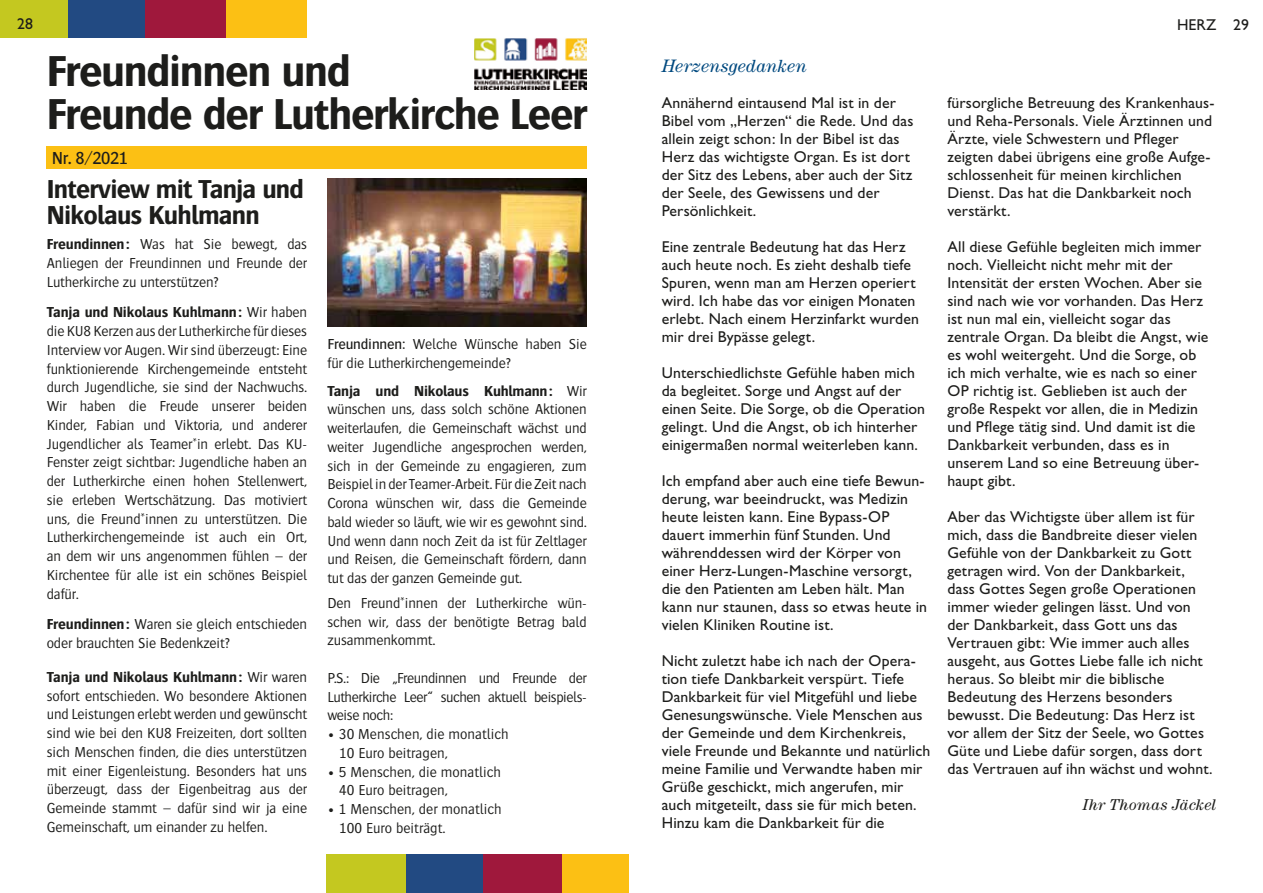
<style>
.page{position:relative;width:1263px;height:893px;background:#fff}
.page>*{position:absolute;margin:0;border:0;box-sizing:border-box;transform-origin:0 0}
.t1{font:700 45px/43.5px "Bosis Std";letter-spacing:-.03em;color:#1d1d1b}
.t2{font:700 27px/25.5px "Bosis Std";letter-spacing:-.03em;color:#1d1d1b}
.t3{font:italic 18px "Century";letter-spacing:.015em;color:#00497f}
.t4{font:18px "Bosis";letter-spacing:-.03em;color:#1d1d1b}
.t5{font:15.75px/18px "Gill Sans";letter-spacing:.01em;color:#1d1d1b}
.t6{font:italic 15.75px "Century";letter-spacing:.025em;color:#1d1d1b}
.t7{font:300 15px/18.8px "Bosis Std";letter-spacing:-.01em;color:#1d1d1b;text-align:justify}
.s1{font-weight:700}
.s2{font-family:"Bosis";font-weight:400}
</style>
<div class="page">
<img style="left:475px;top:38px;width:112px;height:52px">
<div style="left:66px;top:0;width:80px;height:38px;background:#224a82"></div>
<div style="left:0;top:0;width:67px;height:38px;background:#c4c820"></div>
<div style="left:146px;top:0;width:80px;height:38px;background:#9f183c"></div>
<div style="left:226px;top:0;width:80px;height:38px;background:#fcc014"></div>
<div style="left:404px;top:854px;width:79px;height:39px;background:#224a82"></div>
<div style="left:326px;top:854px;width:80px;height:39px;background:#c4c820"></div>
<div style="left:483px;top:854px;width:79px;height:39px;background:#9f183c"></div>
<div style="left:563px;top:854px;width:66px;height:39px;background:#fcc014"></div>
<div style="left:47px;top:146px;width:540px;height:23px;background:#fcc014"></div>
<img style="left:327px;top:179px;width:260px;height:148px">
<p class="t5" style="left:17px;top:14px;width:17px">28</p>
<p class="t5" style="left:1177px;top:15px;width:73px">HERZ 29</p>
<p class="t3" style="left:662px;top:56px;width:146px">Herzensgedanken</p>
<p class="t5" style="left:662px;top:94px;width:253px">Annähernd eintausend Mal ist in der Bibel vom „Herzen“ die Rede. Und das allein zeigt schon: In der Bibel ist das Herz das wichtigste Organ. Es ist dort der Sitz des Lebens, aber auch der Sitz der Seele, des Gewissens und der Persönlichkeit.</p>
<p class="t5" style="left:662px;top:238px;width:259px">Eine zentrale Bedeutung hat das Herz auch heute noch. Es zieht deshalb tiefe Spuren, wenn man am Herzen operiert wird. Ich habe das vor einigen Monaten erlebt. Nach einem Herzinfarkt wurden mir drei Bypässe gelegt.</p>
<p class="t5" style="left:662px;top:364px;width:265px">Unterschiedlichste Gefühle haben mich da begleitet. Sorge und Angst auf der einen Seite. Die Sorge, ob die Operation gelingt. Und die Angst, ob ich hinterher einigermaßen normal weiterleben kann.</p>
<p class="t5" style="left:662px;top:472px;width:267px">Ich empfand aber auch eine tiefe Bewun&shy;derung, war beeindruckt, was Medizin heute leisten kann. Eine Bypass-OP dauert immerhin fünf Stunden. Und währenddessen wird der Körper von einer Herz-Lungen-Maschine versorgt, die den Patienten am Leben hält. Man kann nur staunen, dass so etwas heute in vielen Kliniken Routine ist.</p>
<p class="t5" style="left:662px;top:652px;width:270px">Nicht zuletzt habe ich nach der Opera&shy;tion tiefe Dankbarkeit verspürt. Tiefe Dankbarkeit für viel Mitgefühl und liebe Genesungswünsche. Viele Menschen aus der Gemeinde und dem Kirchenkreis, viele Freunde und Bekannte und natürlich meine Familie und Verwandte haben mir Grüße geschickt, mich angerufen, mir auch mitgeteilt, dass sie für mich beten.<br>Hinzu kam die Dankbarkeit für die</p>
<p class="t5" style="left:12px;top:15px;width:17px">28</p>
<h1 class="t1" style="left:47px;top:48px;width:542px">Freundinnen und<br>Freunde der Lutherkirche Leer</h1>
<p class="t4" style="left:52px;top:148px;width:78px">Nr. 8/2021</p>
<h2 class="t2" style="left:47px;top:176px;width:259px">Interview mit Tanja und<br>Nikolaus Kuhlmann</h2>
<p class="t7" style="left:47px;top:234px;width:262px"><span class="s1">Freundinnen:</span> Was hat Sie bewegt, das Anliegen der Freundinnen und Freunde der Lutherkirche zu unterstützen?</p>
<p class="t7" style="left:47px;top:303px;width:262px"><span class="s1">Tanja und Nikolaus Kuhlmann:</span> Wir haben die KU8 Kerzen aus der Lutherkirche für dieses Interview vor Augen. Wir sind überzeugt: Eine funktionierende Kirchengemeinde entsteht durch Jugendliche, sie sind der Nachwuchs.<br>Wir haben die Freude unserer beiden Kinder, Fabian und Viktoria, und anderer Jugendlicher als Teamer*in erlebt. Das KU-Fenster zeigt sichtbar: Jugendliche haben an der Lutherkirche einen hohen Stellenwert, sie erleben Wertschätzung. Das motiviert uns, die Freund*innen zu unterstützen. Die Lutherkirchengemeinde ist auch ein Ort, an dem wir uns angenommen fühlen – der Kirchentee für alle ist ein schönes Beispiel dafür.</p>
<p class="t7" style="left:47px;top:615px;width:262px"><span class="s1">Freundinnen:</span> Waren sie gleich entschieden oder brauchten Sie Bedenkzeit?</p>
<p class="t7" style="left:47px;top:667px;width:262px"><span class="s1">Tanja und Nikolaus Kuhlmann:</span> Wir waren sofort entschieden. Wo besondere Aktionen und Leistungen erlebt werden und gewünscht sind wie bei den KU8 Freizeiten, dort sollten sich Menschen finden, die dies unterstützen mit einer Eigenleistung. Besonders hat uns überzeugt, dass der Eigenbeitrag aus der Gemeinde stammt – dafür sind wir ja eine Gemeinschaft, um einander zu helfen.</p>
<p class="t5" style="left:947px;top:94px;width:268px">fürsorgliche Betreuung des Krankenhaus&shy;und Reha-Personals. Viele Ärztinnen und Ärzte, viele Schwestern und Pfleger zeigten dabei übrigens eine große Aufge&shy;schlossenheit für meinen kirchlichen Dienst. Das hat die Dankbarkeit noch verstärkt.</p>
<p class="t5" style="left:947px;top:238px;width:262px">All diese Gefühle begleiten mich immer noch. Vielleicht nicht mehr mit der Intensität der ersten Wochen. Aber sie sind nach wie vor vorhanden. Das Herz ist nun mal ein, vielleicht sogar das zentrale Organ. Da bleibt die Angst, wie es wohl weitergeht. Und die Sorge, ob ich mich verhalte, wie es nach so einer OP richtig ist. Geblieben ist auch der große Respekt vor allen, die in Medizin und Pflege tätig sind. Und damit ist die Dankbarkeit verbunden, dass es in unserem Land so eine Betreuung über&shy;haupt gibt.</p>
<p class="t5" style="left:947px;top:508px;width:267px">Aber das Wichtigste über allem ist für mich, dass die Bandbreite dieser vielen Gefühle von der Dankbarkeit zu Gott getragen wird. Von der Dankbarkeit, dass Gottes Segen große Operationen immer wieder gelingen lässt. Und von der Dankbarkeit, dass Gott uns das Vertrauen gibt: Wie immer auch alles ausgeht, aus Gottes Liebe falle ich nicht heraus. So bleibt mir die biblische Bedeutung des Herzens besonders bewusst. Die Bedeutung: Das Herz ist vor allem der Sitz der Seele, wo Gottes Güte und Liebe dafür sorgen, dass dort das Vertrauen auf ihn wächst und wohnt.</p>
<p class="t6" style="left:1082px;top:796px;width:135px">Ihr Thomas Jäckel</p>
<p class="t7" style="left:327px;top:334px;width:261px"><span class="s2">Freundinnen:</span> Welche Wünsche haben Sie für die Lutherkirchengemeinde?</p>
<p class="t7" style="left:327px;top:381px;width:261px"><span class="s1">Tanja und Nikolaus Kuhlmann:</span> Wir wünschen uns, dass solch schöne Aktionen weiterlaufen, die Gemeinschaft wächst und weiter Jugendliche angesprochen werden, sich in der Gemeinde zu engagieren, zum Beispiel in der Teamer-Arbeit. Für die Zeit nach Corona wünschen wir, dass die Gemeinde bald wieder so läuft, wie wir es gewohnt sind.<br>Und wenn dann noch Zeit da ist für Zeltlager und Reisen, die Gemeinschaft fördern, dann tut das der ganzen Gemeinde gut.</p>
<p class="t7" style="left:327px;top:593px;width:261px">Den Freund*innen der Lutherkirche wün&shy;schen wir, dass der benötigte Betrag bald zusammenkommt.</p>
<p class="t7" style="left:327px;top:668px;width:261px">P.S.: Die „Freundinnen und Freunde der Lutherkirche Leer“ suchen aktuell beispiels&shy;weise noch:</p>
<p class="t7" style="left:339px;top:724px;width:171px;text-indent:-12px">• 30 Menschen, die monatlich<br>10 Euro beitragen,</p>
<p class="t7" style="left:339px;top:762px;width:163px;text-indent:-12px">• 5 Menschen, die monatlich<br>40 Euro beitragen,</p>
<p class="t7" style="left:339px;top:799px;width:164px;text-indent:-12px">• 1 Menschen, der monatlich<br>100 Euro beiträgt.</p>
</div>
